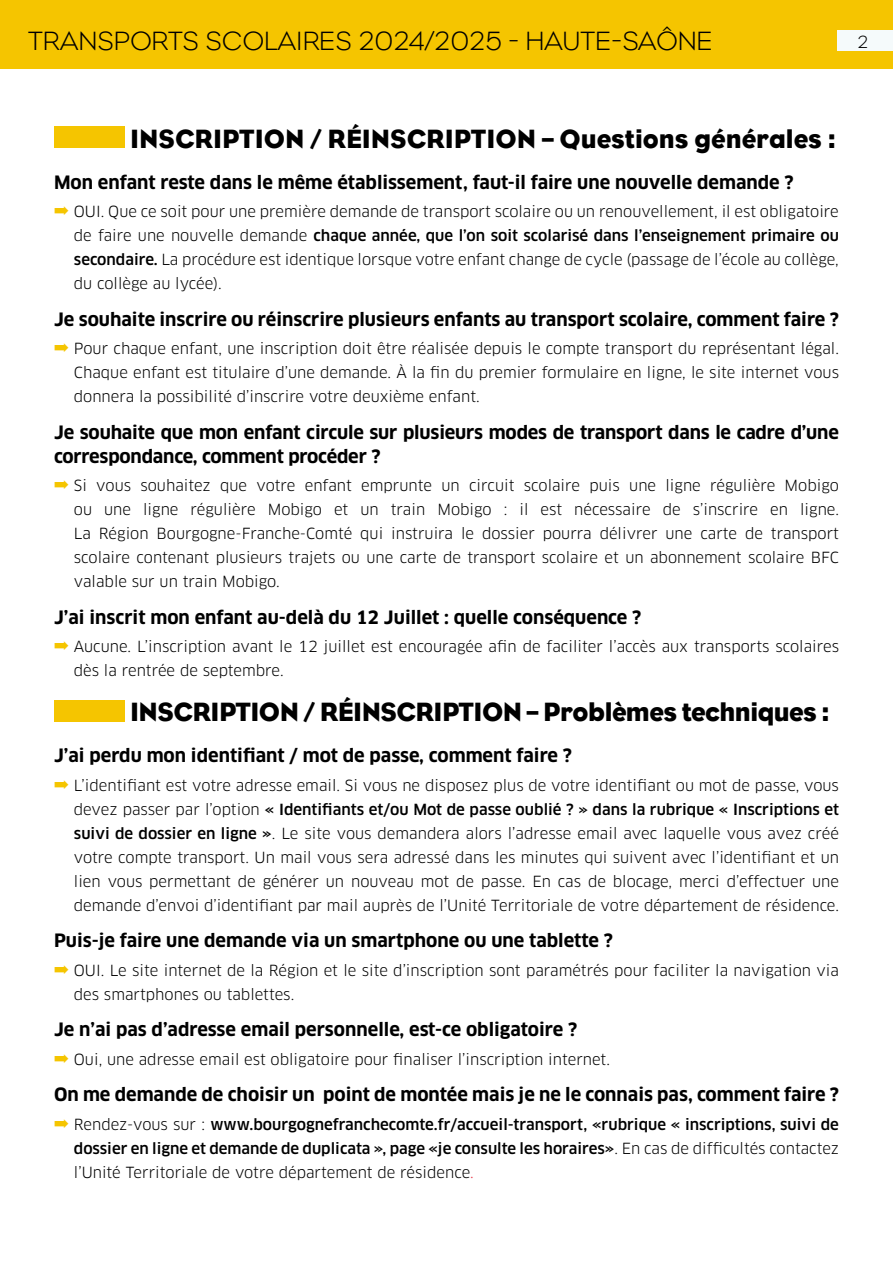
<style>
.page{position:relative;width:893px;height:1263px;background:#fff}
.page>*{position:absolute;margin:0;border:0;box-sizing:border-box;transform-origin:0 0}
.t1{font:300 27px "Eagle";letter-spacing:.01em;color:#000}
.t2{font:27px "Eagle";letter-spacing:-.02em;color:#000}
.t3{font:27px "Eagle";color:#000}
.t4{font:700 18px/24px "Clan Pro";color:#000}
.t5{font:300 18px "Eagle";color:#000}
.t6{font:500 16.5px "Clan Pro";color:#000}
.t7{font:15px/24px "Clan Pro";color:#000;text-align:justify}
.t8{font:500 15px/24px "Clan Pro";color:#000;text-align:justify}
.s1{color:#f5c500}
.s2{font-weight:500}
.s3{font-weight:400}
.s4{font-weight:400;color:#e83948}
</style>
<div class="page">
<div style="left:54px;top:126px;width:70px;height:22px;background:#f5c500"></div>
<div style="left:54px;top:700px;width:70px;height:21px;background:#f5c500"></div>
<div style="left:0;top:0;width:893px;height:68px;background:#f5c500"></div>
<div style="left:838px;top:30px;width:55px;height:21px;background:#f5fafb"></div>
<h1 class="t1" style="left:54px;top:21px;width:687px">TRANSPORT SCOLAIRES 202 /2023 - HAUTE-SAÔNE</h1>
<p class="t6" style="left:861px;top:29px;width:12px">2</p>
<h1 class="t1" style="left:28px;top:24px;width:685px">TRANSPORTS SCOLAIRES 2024/2025 - HAUTE-SAÔNE</h1>
<p class="t5" style="left:858px;top:30px;width:12px">2</p>
<h1 class="t3" style="left:130px;top:123px;width:707px">INSCRIPTION / RÉINSCRIPTION – Questions générales :</h1>
<p class="t4" style="left:54px;top:170px;width:741px">Mon enfant reste dans le même établissement, faut-il faire une nouvelle demande ?</p>
<p class="t7" style="left:74px;top:200px;width:766px;text-indent:-20px"><span class="s1">➡</span> OUI. Que ce soit pour une première demande de transport scolaire ou un renouvellement, il est obligatoire de faire une nouvelle demande <span class="s2">chaque année, que l’on soit scolarisé dans l’enseignement primaire ou secondaire.</span> La procédure est identique lorsque votre enfant change de cycle (passage de l’école au collège, du collège au lycée).</p>
<p class="t4" style="left:54px;top:307px;width:786px">Je souhaite inscrire ou réinscrire plusieurs enfants au transport scolaire, comment faire ?</p>
<p class="t7" style="left:74px;top:337px;width:767px;text-indent:-20px"><span class="s1">➡</span> Pour chaque enfant, une inscription doit être réalisée depuis le compte transport du représentant légal.<br>Chaque enfant est titulaire d’une demande. À la fin du premier formulaire en ligne, le site internet vous donnera la possibilité d’inscrire votre deuxième enfant.</p>
<p class="t4" style="left:54px;top:420px;width:786px">Je souhaite que mon enfant circule sur plusieurs modes de transport dans le cadre d’une correspondance, comment procéder ?</p>
<p class="t7" style="left:74px;top:474px;width:767px;text-indent:-20px"><span class="s1">➡</span> Si vous souhaitez que votre enfant emprunte un circuit scolaire puis une ligne régulière Mobigo ou une ligne régulière Mobigo et un train Mobigo : il est nécessaire de s’inscrire en ligne.<br>La Région Bourgogne-Franche-Comté qui instruira le dossier pourra délivrer une carte de transport scolaire contenant plusieurs trajets ou une carte de transport scolaire et un abonnement scolaire BFC valable sur un train Mobigo.</p>
<p class="t4" style="left:54px;top:605px;width:589px">J’ai inscrit mon enfant au-delà du 12 Juillet : quelle conséquence ?</p>
<p class="t7" style="left:74px;top:635px;width:767px;text-indent:-20px"><span class="s1">➡</span> Aucune. L’inscription avant le 12 juillet est encouragée afin de faciliter l’accès aux transports scolaires dès la rentrée de septembre.</p>
<h1 class="t2" style="left:130px;top:697px;width:701px">INSCRIPTION / RÉINSCRIPTION – Problèmes techniques :</h1>
<p class="t4" style="left:54px;top:744px;width:520px">J’ai perdu mon identifiant / mot de passe, comment faire ?</p>
<p class="t7" style="left:74px;top:773px;width:767px;text-indent:-20px"><span class="s1">➡</span> L’identifiant est votre adresse email. Si vous ne disposez plus de votre identifiant ou mot de passe, vous devez passer par l’option <span class="s2">« Identifiants et/ou Mot de passe oublié ? » dans la rubrique « Inscriptions et suivi de dossier en ligne »</span>. Le site vous demandera alors l’adresse email avec laquelle vous avez créé votre compte transport. Un mail vous sera adressé dans les minutes qui suivent avec l’identifiant et un lien vous permettant de générer un nouveau mot de passe. En cas de blocage, merci d’effectuer une demande d’envoi d’identifiant par mail auprès de l’Unité Territoriale de votre département de résidence.</p>
<p class="t4" style="left:54px;top:929px;width:561px">Puis-je faire une demande via un smartphone ou une tablette ?</p>
<p class="t7" style="left:74px;top:958px;width:767px;text-indent:-20px"><span class="s1">➡</span> OUI. Le site internet de la Région et le site d’inscription sont paramétrés pour faciliter la navigation via des smartphones ou tablettes.</p>
<p class="t4" style="left:54px;top:1018px;width:525px">Je n’ai pas d’adresse email personnelle, est-ce obligatoire ?</p>
<p class="t7" style="left:54px;top:1047px;width:558px"><span class="s1">➡</span> Oui, une adresse email est obligatoire pour finaliser l’inscription internet.</p>
<p class="t4" style="left:54px;top:1083px;width:786px">On me demande de choisir un point de montée mais je ne le connais pas, comment faire ?</p>
<p class="t8" style="left:74px;top:1112px;width:766px;text-indent:-20px"><span class="s1">➡</span> <span class="s3">Rendez-vous sur :</span> www.bourgognefranchecomte.fr/accueil-transport, «rubrique « inscriptions, suivi de dossier en ligne et demande de duplicata », page «je consulte les horaires»<span class="s3">. En cas de difficultés contactez l’Unité Territoriale de votre département de résidence</span><span class="s4">.</span></p>
</div>
